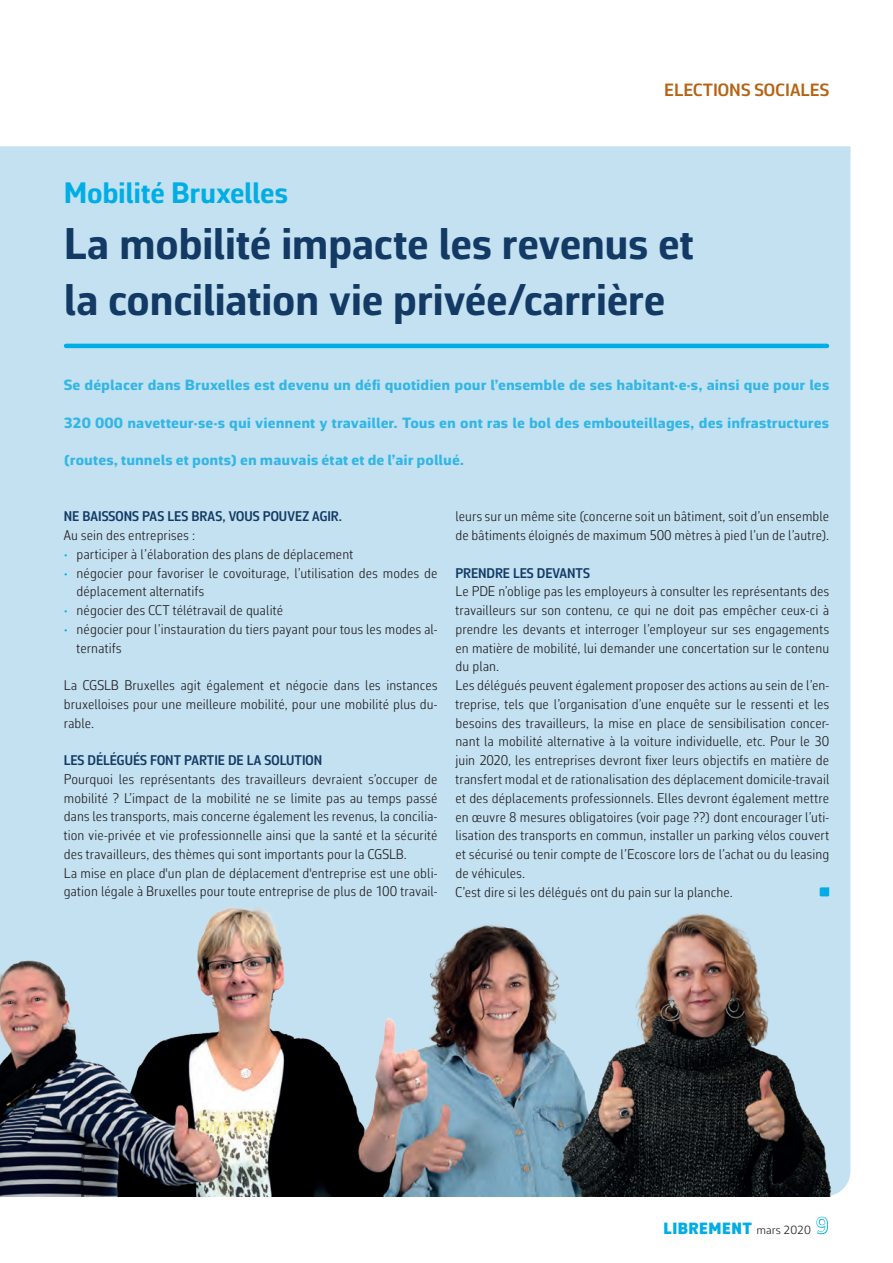
<style>
.page{position:relative;width:893px;height:1263px;background:#fff}
.page>*{position:absolute;margin:0;border:0;box-sizing:border-box;transform-origin:0 0}
.t1{font:700 45px/56.2px "Corbeau Pro";letter-spacing:-.005em;color:#133a64}
.t2{font:700 30px "Corbeau Pro";color:#00ade5}
.t3{font:600 18px "Corbeau Pro";color:#b66211}
.t4{font:900 16.5px "Corbeau Pro";letter-spacing:.03em;color:#00ade5}
.t5{font:800 15px "Corbeau Ext Pro";letter-spacing:.005em;color:#33b6e5}
.t6{font:300 14.25px/18.8px "Corbeau Con Pro";letter-spacing:.01em;color:#231f20}
.t7{font:600 14.25px "Corbeau Con Pro";color:#133a64}
.s1{color:#00ade5}
.s2{font-weight:300;font-size:12px;color:#231f20}
.s3{font-weight:400;font-size:22.5px}
</style>
<div class="page">
<div style="left:0;top:146px;width:850px;height:687px;background:#c3e1f1"></div>
<hr style="left:66px;top:344px;width:761px;height:4px;background:#00ade5">
<img style="left:0;top:833px;width:851px;height:363px">
<p class="t3" style="left:664px;top:78px;width:166px">ELECTIONS SOCIALES</p>
<h2 class="t2" style="left:64px;top:172px;width:226px">Mobilité Bruxelles</h2>
<h1 class="t1" style="left:64px;top:215px;width:631px">La mobilité impacte les revenus et la conciliation vie privée/carrière</h1>
<p class="t5" style="left:64px;top:375px;width:767px">Se déplacer dans Bruxelles est devenu un défi quotidien pour l’ensemble de ses habitant·e·s, ainsi que pour les</p>
<p class="t5" style="left:64px;top:412px;width:767px">320 000 navetteur·se·s qui viennent y travailler. Tous en ont ras le bol des embouteillages, des infrastructures</p>
<p class="t5" style="left:64px;top:450px;width:402px">(routes, tunnels et ponts) en mauvais état et de l’air pollué.</p>
<p class="t7" style="left:64px;top:507px;width:280px">NE BAISSONS PAS LES BRAS, VOUS POUVEZ AGIR.</p>
<p class="t6" style="left:64px;top:526px;width:133px">Au sein des entreprises :</p>
<p class="t6" style="left:64px;top:544px;width:291px"><span class="s1">•</span> participer à l’élaboration des plans de déplacement</p>
<p class="t6" style="left:77px;top:563px;width:362px;text-indent:-13px"><span class="s1">•</span> négocier pour favoriser le covoiturage, l’utilisation des modes de déplacement alternatifs</p>
<p class="t6" style="left:64px;top:601px;width:221px"><span class="s1">•</span> négocier des CCT télétravail de qualité</p>
<p class="t6" style="left:77px;top:619px;width:362px;text-indent:-13px"><span class="s1">•</span> négocier pour l’instauration du tiers payant pour tous les modes al&shy;ternatifs</p>
<p class="t6" style="left:64px;top:676px;width:375px;text-align:justify">La CGSLB Bruxelles agit également et négocie dans les instances bruxelloises pour une meilleure mobilité, pour une mobilité plus du&shy;rable.</p>
<p class="t7" style="left:64px;top:751px;width:260px">LES DÉLÉGUÉS FONT PARTIE DE LA SOLUTION</p>
<p class="t6" style="left:64px;top:769px;width:375px">Pourquoi les représentants des travailleurs devraient s’occuper de mobilité ? L’impact de la mobilité ne se limite pas au temps passé dans les transports, mais concerne également les revenus, la concilia&shy;tion vie-privée et vie professionnelle ainsi que la santé et la sécurité des travailleurs, des thèmes qui sont importants pour la CGSLB.<br>La mise en place d'un plan de déplacement d'entreprise est une obli&shy;gation légale à Bruxelles pour toute entreprise de plus de 100 travail-</p>
<p class="t6" style="left:455px;top:507px;width:375px">leurs sur un même site (concerne soit un bâtiment, soit d’un ensemble de bâtiments éloignés de maximum 500 mètres à pied l’un de l’autre).</p>
<p class="t7" style="left:455px;top:563px;width:136px">PRENDRE LES DEVANTS</p>
<p class="t6" style="left:455px;top:582px;width:375px">Le PDE n’oblige pas les employeurs à consulter les représentants des travailleurs sur son contenu, ce qui ne doit pas empêcher ceux-ci à prendre les devants et interroger l’employeur sur ses engagements en matière de mobilité, lui demander une concertation sur le contenu du plan.<br>Les délégués peuvent également proposer des actions au sein de l’en&shy;treprise, tels que l’organisation d’une enquête sur le ressenti et les besoins des travailleurs, la mise en place de sensibilisation concer&shy;nant la mobilité alternative à la voiture individuelle, etc. Pour le 30 juin 2020, les entreprises devront fixer leurs objectifs en matière de transfert modal et de rationalisation des déplacement domicile-travail et des déplacements professionnels. Elles devront également mettre en œuvre 8 mesures obligatoires (voir page ??) dont encourager l’uti&shy;lisation des transports en commun, installer un parking vélos couvert et sécurisé ou tenir compte de l’Ecoscore lors de l’achat ou du leasing de véhicules.<br>C’est dire si les délégués ont du pain sur la planche.</p>
<p class="t4" style="left:663px;top:1217px;width:167px">LIBREMENT <span class="s2">mars 2020</span> <span class="s3">9</span></p>
</div>
